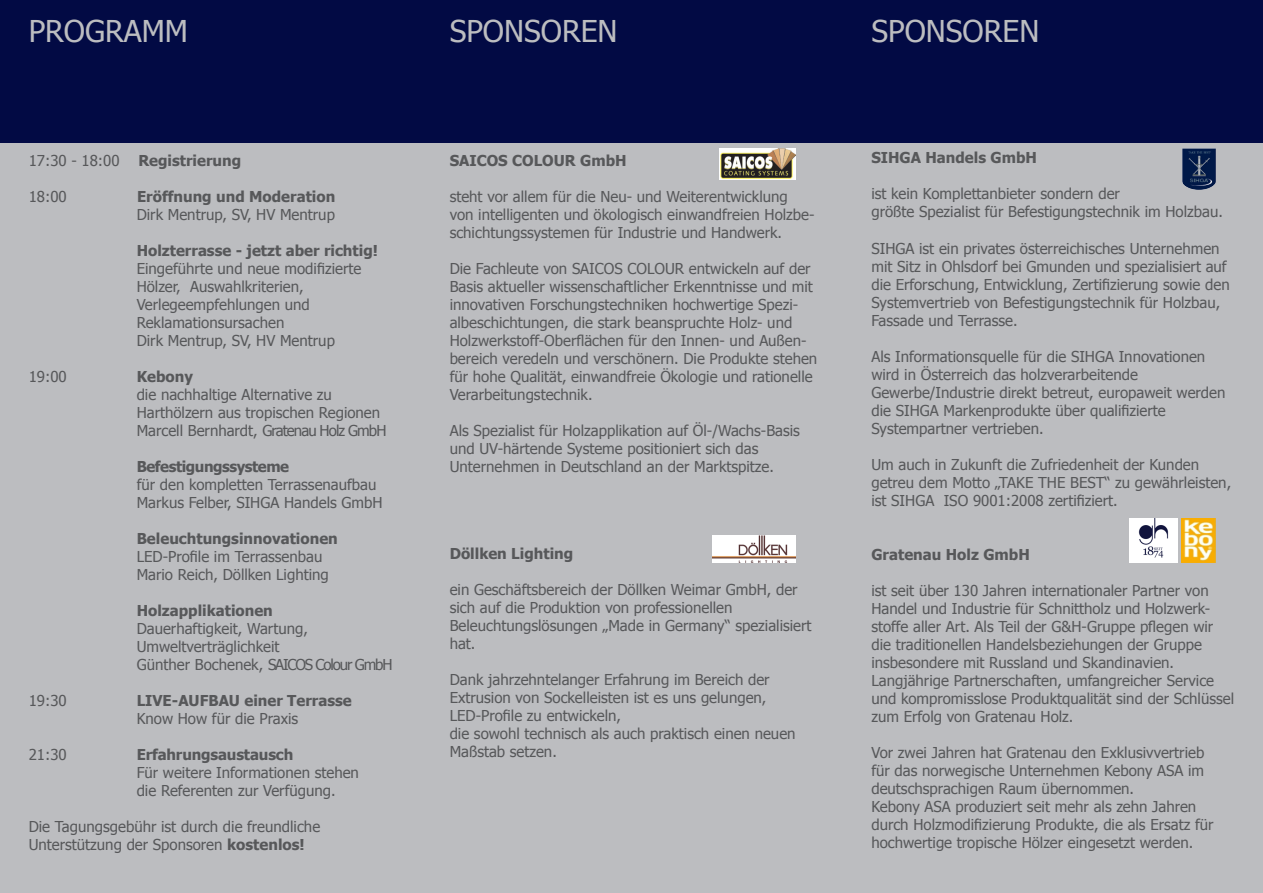
<style>
.page{position:relative;width:1263px;height:893px;background:#fff}
.page>*{position:absolute;margin:0;border:0;box-sizing:border-box;transform-origin:0 0}
.t1{font:700 30px "Tahoma";color:#bcbdc0}
.t2{font:30px "Tahoma";color:#bcbdc0}
.t3{font:15px/18px "Tahoma";color:#57585a}
.t4{font:700 15px/18px "Tahoma";color:#57585a}
.t5{font:15px "Tahoma";letter-spacing:-.04em;color:#57585a}
.s1{font-weight:400}
.s2{font-weight:700}
</style>
<div class="page">
<div style="left:0;top:143px;width:1263px;height:750px;background:#bcbdc0"></div>
<div style="left:0;top:0;width:1263px;height:143px;background:#020a44"></div>
<img style="left:1182px;top:148px;width:34px;height:42px">
<img style="left:712px;top:536px;width:83px;height:27px">
<img style="left:1129px;top:519px;width:48px;height:43px">
<img style="left:719px;top:148px;width:76px;height:31px">
<img style="left:1182px;top:519px;width:34px;height:43px">
<p class="t2" style="left:29px;top:11px;width:161px">PROGRAMM</p>
<p class="t2" style="left:450px;top:11px;width:169px">SPONSOREN</p>
<p class="t2" style="left:871px;top:11px;width:169px">SPONSOREN</p>
<p class="t1" style="left:451px;top:23px;width:292px">Veranstaltungsorte</p>
<p class="t1" style="left:29px;top:23px;width:184px">PROGRAMM</p>
<p class="t4" style="left:29px;top:150px;width:214px"><span class="s1">17:30 - 18:00</span> Registrierung</p>
<p class="t3" style="left:29px;top:187px;width:40px">18:00</p>
<p class="t4" style="left:137px;top:186px;width:200px">Eröffnung und Moderation</p>
<p class="t3" style="left:137px;top:205px;width:200px">Dirk Mentrup, SV, HV Mentrup</p>
<p class="t4" style="left:137px;top:240px;width:243px">Holzterrasse - jetzt aber richtig!</p>
<p class="t3" style="left:137px;top:259px;width:226px">Eingeführte und neue modifizierte<br>Hölzer, Auswahlkriterien,</p>
<p class="t3" style="left:137px;top:295px;width:175px">Verlegeempfehlungen und</p>
<p class="t3" style="left:137px;top:313px;width:200px">Reklamationsursachen<br>Dirk Mentrup, SV, HV Mentrup</p>
<p class="t3" style="left:29px;top:367px;width:40px">19:00</p>
<p class="t4" style="left:137px;top:366px;width:58px">Kebony</p>
<p class="t3" style="left:137px;top:385px;width:197px">die nachhaltige Alternative zu</p>
<p class="t3" style="left:137px;top:403px;width:245px">Harthölzern aus tropischen Regionen</p>
<p class="t3" style="left:137px;top:421px;width:251px">Marcell Bernhardt, Gratenau Holz GmbH</p>
<p class="t3" style="left:137px;top:457px;width:241px"><span class="s2">Befestigungssysteme<br></span>für den kompletten Terrassenaufbau</p>
<p class="t3" style="left:137px;top:493px;width:247px">Markus Felber, SIHGA Handels GmbH</p>
<p class="t3" style="left:137px;top:529px;width:203px"><span class="s2">Beleuchtungsinnovationen<br></span>LED-Profile im Terrassenbau</p>
<p class="t3" style="left:137px;top:565px;width:194px">Mario Reich, Döllken Lighting</p>
<p class="t3" style="left:137px;top:601px;width:173px"><span class="s2">Holzapplikationen<br></span>Dauerhaftigkeit, Wartung,<br>Umweltverträglichkeit</p>
<p class="t5" style="left:137px;top:654px;width:257px">Günther Bochenek, SAICOS Colour GmbH</p>
<p class="t3" style="left:29px;top:691px;width:40px">19:30</p>
<p class="t4" style="left:137px;top:690px;width:217px">LIVE-AUFBAU einer Terrasse<br><span class="s1">Know How für die Praxis</span></p>
<p class="t3" style="left:29px;top:745px;width:40px">21:30</p>
<p class="t4" style="left:137px;top:744px;width:158px">Erfahrungsaustausch</p>
<p class="t3" style="left:137px;top:763px;width:224px">Für weitere Informationen stehen die Referenten zur Verfügung.</p>
<p class="t3" style="left:29px;top:817px;width:293px">Die Tagungsgebühr ist durch die freundliche</p>
<p class="t3" style="left:29px;top:835px;width:277px">Unterstützung der Sponsoren <span class="s2">kostenlos!</span></p>
<p class="t4" style="left:450px;top:150px;width:178px">SAICOS COLOUR GmbH</p>
<p class="t3" style="left:450px;top:186px;width:366px">steht vor allem für die Neu- und Weiterentwicklung von intelligenten und ökologisch einwandfreien Holzbe&shy;schichtungssystemen für Industrie und Handwerk.</p>
<p class="t3" style="left:450px;top:258px;width:369px">Die Fachleute von SAICOS COLOUR entwickeln auf der Basis aktueller wissenschaftlicher Erkenntnisse und mit innovativen Forschungstechniken hochwertige Spezi&shy;albeschichtungen, die stark beanspruchte Holz- und Holzwerkstoff-Oberflächen für den Innen- und Außen&shy;bereich veredeln und verschönern. Die Produkte stehen für hohe Qualität, einwandfreie Ökologie und rationelle Verarbeitungstechnik.</p>
<p class="t3" style="left:450px;top:420px;width:352px">Als Spezialist für Holzapplikation auf Öl-/Wachs-Basis und UV-härtende Systeme positioniert sich das</p>
<p class="t3" style="left:450px;top:456px;width:326px">Unternehmen in Deutschland an der Marktspitze.</p>
<p class="t4" style="left:450px;top:543px;width:125px">Döllken Lighting</p>
<p class="t3" style="left:450px;top:579px;width:349px">ein Geschäftsbereich der Döllken Weimar GmbH, der sich auf die Produktion von professionellen</p>
<p class="t3" style="left:450px;top:615px;width:363px">Beleuchtungslösungen „Made in Germany“ spezialisiert hat.</p>
<p class="t3" style="left:450px;top:669px;width:322px">Dank jahrzehntelanger Erfahrung im Bereich der</p>
<p class="t3" style="left:450px;top:687px;width:318px">Extrusion von Sockelleisten ist es uns gelungen,</p>
<p class="t3" style="left:450px;top:705px;width:173px">LED-Profile zu entwickeln,</p>
<p class="t3" style="left:450px;top:723px;width:347px">die sowohl technisch als auch praktisch einen neuen<br>Maßstab setzen.</p>
<p class="t4" style="left:871px;top:148px;width:167px">SIHGA Handels GmbH</p>
<p class="t3" style="left:871px;top:184px;width:250px">ist kein Komplettanbieter sondern der</p>
<p class="t3" style="left:871px;top:202px;width:353px">größte Spezialist für Befestigungstechnik im Holzbau.</p>
<p class="t3" style="left:871px;top:238px;width:360px">SIHGA ist ein privates österreichisches Unternehmen mit Sitz in Ohlsdorf bei Gmunden und spezialisiert auf die Erforschung, Entwicklung, Zertifizierung sowie den</p>
<p class="t3" style="left:871px;top:292px;width:350px">Systemvertrieb von Befestigungstechnik für Holzbau,<br>Fassade und Terrasse.</p>
<p class="t3" style="left:871px;top:346px;width:335px">Als Informationsquelle für die SIHGA Innovationen</p>
<p class="t3" style="left:871px;top:364px;width:268px">wird in Österreich das holzverarbeitende</p>
<p class="t3" style="left:871px;top:382px;width:356px">Gewerbe/Industrie direkt betreut, europaweit werden die SIHGA Markenprodukte über qualifizierte</p>
<p class="t3" style="left:871px;top:418px;width:174px">Systempartner vertrieben.</p>
<p class="t3" style="left:871px;top:454px;width:361px">Um auch in Zukunft die Zufriedenheit der Kunden getreu dem Motto „TAKE THE BEST“ zu gewährleisten, ist SIHGA ISO 9001:2008 zertifiziert.</p>
<p class="t4" style="left:871px;top:544px;width:160px">Gratenau Holz GmbH</p>
<p class="t3" style="left:871px;top:580px;width:343px">ist seit über 130 Jahren internationaler Partner von Handel und Industrie für Schnittholz und Holzwerk&shy;stoffe aller Art. Als Teil der G&amp;H-Gruppe pflegen wir die traditionellen Handelsbeziehungen der Gruppe insbesondere mit Russland und Skandinavien.</p>
<p class="t3" style="left:871px;top:670px;width:364px">Langjährige Partnerschaften, umfangreicher Service und kompromisslose Produktqualität sind der Schlüssel zum Erfolg von Gratenau Holz.</p>
<p class="t3" style="left:871px;top:742px;width:334px;text-align:justify">Vor zwei Jahren hat Gratenau den Exklusivvertrieb für das norwegische Unternehmen Kebony ASA im deutschsprachigen Raum übernommen.</p>
<p class="t3" style="left:871px;top:796px;width:344px">Kebony ASA produziert seit mehr als zehn Jahren durch Holzmodifizierung Produkte, die als Ersatz für hochwertige tropische Hölzer eingesetzt werden.</p>
</div>
